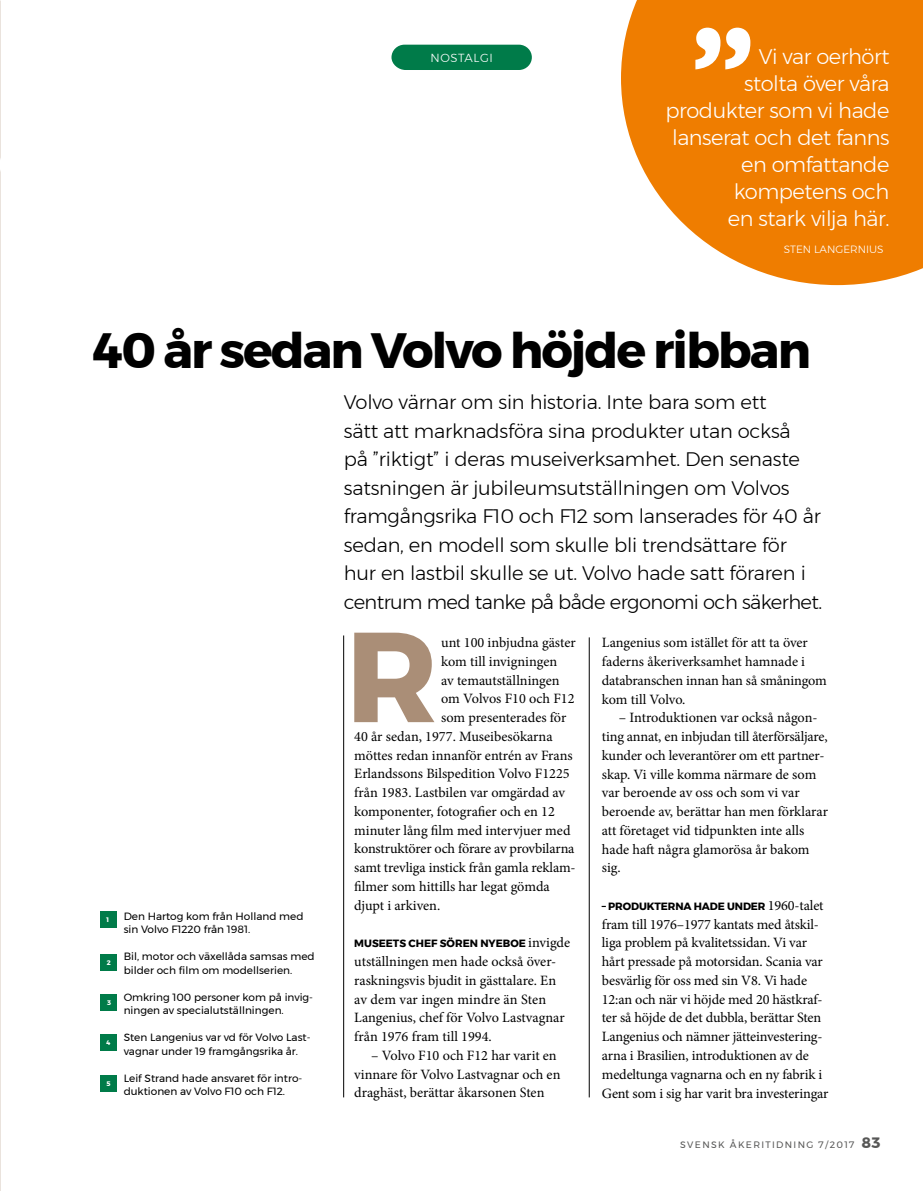
<style>
.page{position:relative;width:923px;height:1191px;background:#fff}
.page>*{position:absolute;margin:0;border:0;box-sizing:border-box;transform-origin:0 0}
.t1{font:700 127.65px "Montserrat";color:#aa8e77}
.t2{font:700 49.5px "Montserrat";letter-spacing:-.04em;color:#000}
.t3{font:300 21px/27px "Montserrat";letter-spacing:-.02em;color:#fff;text-align:right}
.t4{font:300 19.5px/28.5px "Montserrat";letter-spacing:-.01em;color:#000}
.t5{font:14.25px/18.8px "Minion Pro";letter-spacing:-.005em;color:#000}
.t6{font:300 11.7px "Montserrat";letter-spacing:.05em;color:#fff}
.t7{font:10.5px/13.5px "Montserrat";color:#000}
.t8{font:700 10.5px "Montserrat";color:#000}
.t9{font:300 10.5px "Montserrat";color:#fff}
.t10{font:9.3px "Montserrat";letter-spacing:.145em;color:#575756}
.t11{font:700 6.6px "Montserrat";color:#fff}
.s1{font-family:"Minion Pro";font-weight:400;font-size:14.25px}
.s2{font-weight:700;font-size:15px}
</style>
<div class="page">
<svg style="left:0;top:136px;width:1px;height:287px"></svg>
<hr style="left:343px;top:635px;width:1px;height:462px;background:#000">
<div style="left:100px;top:911px;width:16px;height:16px;background:#007b49"></div>
<div style="left:100px;top:954px;width:17px;height:16px;background:#007b49"></div>
<div style="left:101px;top:994px;width:16px;height:16px;background:#007b49"></div>
<div style="left:100px;top:1034px;width:16px;height:16px;background:#007b49"></div>
<div style="left:100px;top:1075px;width:16px;height:16px;background:#007b49"></div>
<svg style="left:621px;top:0;width:302px;height:285px;background:#f08d1f"></svg>
<div style="left:391px;top:45px;width:141px;height:25px;background:#007b49"></div>
<svg style="left:695px;top:28px;width:55px;height:41px"></svg>
<hr style="left:589px;top:637px;width:1px;height:460px;background:#000">
<p class="t6" style="left:430px;top:49px;width:64px">NOSTALGI</p>
<h3 class="t3" style="left:665px;top:43px;width:226px">Vi var oerhört<br>stolta över våra produkter som vi hade lanserat och det fanns en omfattande kompetens och<br>en stark vilja här.</h3>
<p class="t9" style="left:784px;top:241px;width:101px">STEN LANGERNIUS</p>
<h2 class="t2" style="left:94px;top:310px;width:719px">40 år sedan Volvo höjde ribban</h2>
<p class="t11" style="left:106px;top:914px;width:4px">1</p>
<p class="t11" style="left:107px;top:957px;width:5px">2</p>
<p class="t11" style="left:107px;top:997px;width:5px">3</p>
<p class="t11" style="left:106px;top:1037px;width:6px">4</p>
<p class="t11" style="left:106px;top:1078px;width:6px">5</p>
<p class="t7" style="left:124px;top:909px;width:181px">Den Hartog kom från Holland med sin Volvo F1220 från 1981.</p>
<p class="t7" style="left:124px;top:949px;width:192px">Bil, motor och växellåda samsas med bilder och film om modellserien.</p>
<p class="t7" style="left:124px;top:990px;width:191px">Omkring 100 personer kom på invig&shy;ningen av specialutställningen.</p>
<p class="t7" style="left:124px;top:1030px;width:188px">Sten Langenius var vd för Volvo Last&shy;vagnar under 19 framgångsrika år.</p>
<p class="t7" style="left:124px;top:1071px;width:180px">Leif Strand hade ansvaret för intro&shy;duktionen av Volvo F10 och F12.</p>
<p class="t4" style="left:344px;top:388px;width:480px">Volvo värnar om sin historia. Inte bara som ett<br>sätt att marknadsföra sina produkter utan också<br>på ”riktigt” i deras museiverksamhet. Den senaste satsningen är jubileumsutställningen om Volvos framgångsrika F10 och F12 som lanserades för 40 år sedan, en modell som skulle bli trendsättare för hur en lastbil skulle se ut. Volvo hade satt föraren i centrum med tanke på både ergonomi och säkerhet.</p>
<p class="t5" style="left:602px;top:633px;width:226px">Langenius som istället för att ta över faderns åkeriverksamhet hamnade i databranschen innan han så småningom kom till Volvo.</p>
<p class="t5" style="left:602px;top:708px;width:228px;text-indent:17px">– Introduktionen var också någon&shy;ting annat, en inbjudan till återförsäljare, kunder och leverantörer om ett partner&shy;skap. Vi ville komma närmare de som var beroende av oss och som vi var beroende av, berättar han men förklarar att företaget vid tidpunkten inte alls hade haft några glamorösa år bakom sig.</p>
<p class="t8" style="left:602px;top:897px;width:223px">– PRODUKTERNA HADE UNDER <span class="s1">1960-talet</span></p>
<p class="t5" style="left:602px;top:914px;width:228px">fram till 1976–1977 kantats med åtskil&shy;liga problem på kvalitetssidan. Vi var hårt pressade på motorsidan. Scania var besvärlig för oss med sin V8. Vi hade 12:an och när vi höjde med 20 hästkraf&shy;ter så höjde de det dubbla, berättar Sten Langenius och nämner jätteinvestering&shy;arna i Brasilien, introduktionen av de medeltunga vagnarna och en ny fabrik i Gent som i sig har varit bra investeringar</p>
<h1 class="t1" style="left:345px;top:574px;width:94px">R</h1>
<p class="t5" style="left:441px;top:633px;width:136px">unt 100 inbjudna gäster</p>
<p class="t5" style="left:441px;top:652px;width:117px">kom till invigningen</p>
<p class="t5" style="left:441px;top:671px;width:120px">av temautställningen</p>
<p class="t5" style="left:441px;top:689px;width:135px">om Volvos F10 och F12</p>
<p class="t5" style="left:441px;top:708px;width:127px">som presenterades för</p>
<p class="t5" style="left:354px;top:727px;width:200px">40 år sedan, 1977. Museibesökarna</p>
<p class="t5" style="left:354px;top:746px;width:220px">möttes redan innanför entrén av Frans</p>
<p class="t5" style="left:354px;top:764px;width:217px">Erlandssons Bilspedition Volvo F1225</p>
<p class="t5" style="left:354px;top:783px;width:212px">från 1983. Lastbilen var omgärdad av</p>
<p class="t5" style="left:354px;top:802px;width:202px">komponenter, fotografier och en 12</p>
<p class="t5" style="left:354px;top:821px;width:218px">minuter lång film med intervjuer med</p>
<p class="t5" style="left:354px;top:839px;width:222px">konstruktörer och förare av provbilarna</p>
<p class="t5" style="left:354px;top:858px;width:223px">samt trevliga instick från gamla reklam-</p>
<p class="t5" style="left:354px;top:877px;width:197px">filmer som hittills har legat gömda</p>
<p class="t5" style="left:354px;top:896px;width:87px">djupt i arkiven.</p>
<p class="t8" style="left:354px;top:935px;width:217px">MUSEETS CHEF SÖREN NYEBOE <span class="s1">invigde</span></p>
<p class="t5" style="left:354px;top:952px;width:212px">utställningen men hade också över&shy;raskningsvis bjudit in gästtalare. En av dem var ingen mindre än Sten Langenius, chef för Volvo Lastvagnar från 1976 fram till 1994.</p>
<p class="t5" style="left:354px;top:1046px;width:208px;text-indent:17px">– Volvo F10 och F12 har varit en vinnare för Volvo Lastvagnar och en draghäst, berättar åkarsonen Sten</p>
<p class="t10" style="left:680px;top:1138px;width:202px">SVENSK ÅKERITIDNING 7/2017 <span class="s2">83</span></p>
</div>
